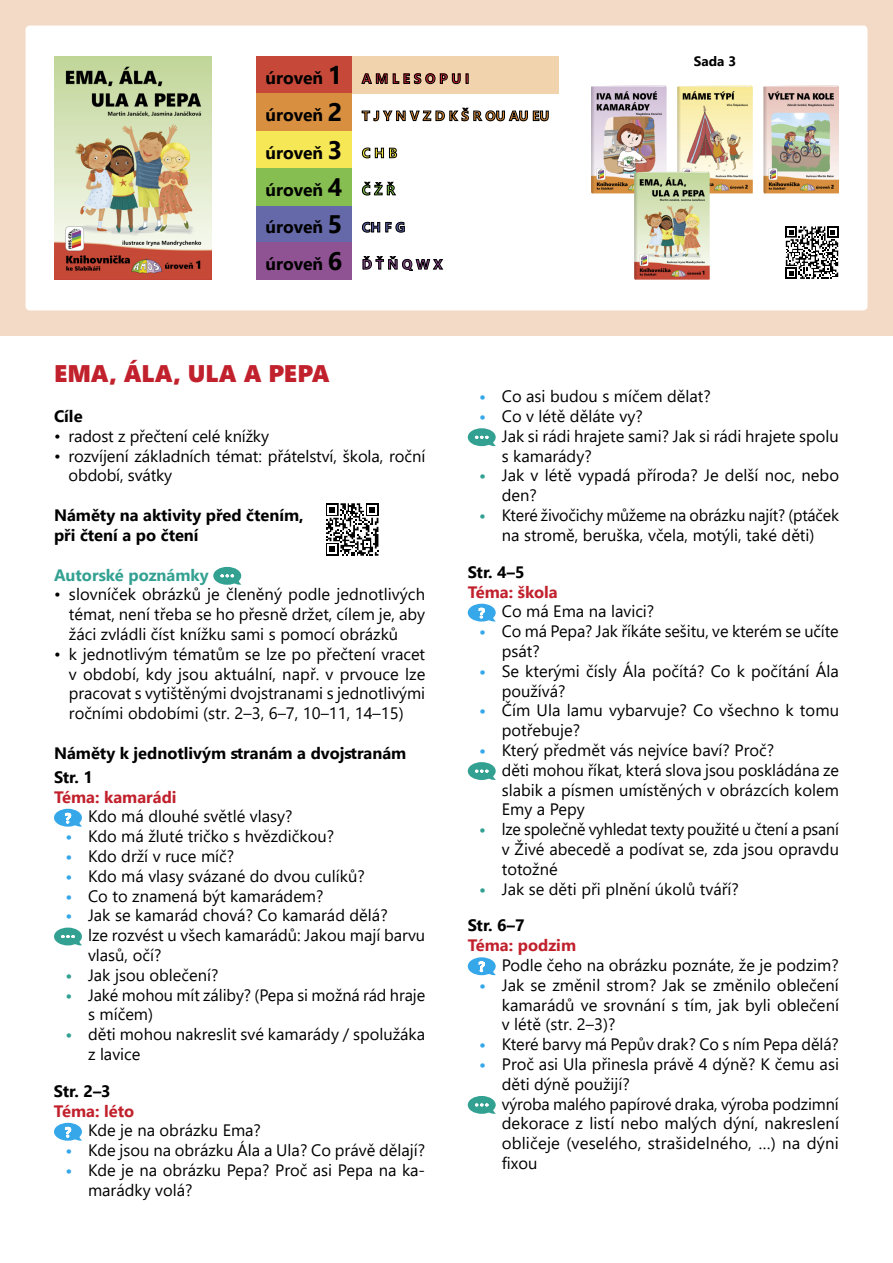
<style>
.page{position:relative;width:893px;height:1263px;background:#fff}
.page>*{position:absolute;margin:0;border:0;box-sizing:border-box;transform-origin:0 0}
.t1{font:24px "Segoe UI Black";color:#c1212c}
.t2{font:700 17.55px "Segoe UI";color:#000}
.t3{font:16.5px/19.8px "Segoe UI";color:#000}
.t4{font:700 16.5px/19.8px "Segoe UI";color:#000}
.t5{font:700 16.5px "Segoe UI";color:#c1212c}
.t6{font:700 16.5px "Segoe UI";color:#33a192}
.t7{font:700 13.65px "Segoe UI";color:#d3822f}
.t8{font:700 13.65px "Segoe UI";color:#c1212c}
.t9{font:700 13.65px "Segoe UI";color:#843c88}
.t10{font:700 13.65px "Segoe UI";color:#000}
.t11{font:700 13.65px "Segoe UI";color:#565ca1}
.t12{font:700 13.65px "Segoe UI";color:#f3e53a}
.t13{font:700 13.65px "Segoe UI";color:#77b73e}
.s1{font-size:25.35px}
.s2{font-weight:700;color:#36a7e9}
.s3{font-weight:700;color:#33a192}
</style>
<div class="page">
<div style="left:0;top:0;width:893px;height:336px;background:#f3dac7"></div>
<div style="left:26px;top:26px;width:841px;height:284px;background:#fff;border-radius:4px"></div>
<div style="left:213px;top:567px;width:28px;height:18px;background:#33a192;border-radius:50%"></div>
<svg style="left:220px;top:574px;width:21px;height:11px"></svg>
<div style="left:54px;top:809px;width:28px;height:18px;background:#36a7e9;border-radius:50%"></div>
<svg style="left:65px;top:813px;width:17px;height:14px"></svg>
<div style="left:54px;top:927px;width:28px;height:18px;background:#33a192;border-radius:50%"></div>
<svg style="left:61px;top:935px;width:21px;height:11px"></svg>
<div style="left:54px;top:1123px;width:28px;height:18px;background:#36a7e9;border-radius:50%"></div>
<svg style="left:65px;top:1127px;width:17px;height:14px"></svg>
<div style="left:468px;top:428px;width:28px;height:18px;background:#33a192;border-radius:50%"></div>
<svg style="left:475px;top:436px;width:21px;height:11px"></svg>
<div style="left:468px;top:604px;width:28px;height:17px;background:#36a7e9;border-radius:50%"></div>
<svg style="left:479px;top:608px;width:17px;height:14px"></svg>
<div style="left:468px;top:762px;width:28px;height:18px;background:#33a192;border-radius:50%"></div>
<svg style="left:475px;top:770px;width:21px;height:10px"></svg>
<div style="left:468px;top:957px;width:28px;height:18px;background:#36a7e9;border-radius:50%"></div>
<svg style="left:479px;top:961px;width:17px;height:15px"></svg>
<div style="left:468px;top:1096px;width:28px;height:18px;background:#33a192;border-radius:50%"></div>
<svg style="left:475px;top:1103px;width:21px;height:11px"></svg>
<svg style="left:326px;top:503px;width:52px;height:53px"></svg>
<img style="left:54px;top:56px;width:157px;height:224px">
<div style="left:256px;top:56px;width:96px;height:38px;background:#c64838"></div>
<div style="left:256px;top:131px;width:96px;height:37px;background:#f5e755"></div>
<div style="left:256px;top:205px;width:96px;height:37px;background:#6569a9"></div>
<div style="left:256px;top:94px;width:96px;height:37px;background:#d88f40"></div>
<div style="left:256px;top:168px;width:96px;height:37px;background:#87be51"></div>
<div style="left:256px;top:242px;width:96px;height:38px;background:#8f5293"></div>
<img style="left:763px;top:85px;width:75px;height:108px">
<div style="left:352px;top:56px;width:207px;height:38px;background:#f1d4ad"></div>
<svg style="left:362px;top:73px;width:25px;height:11px"></svg>
<svg style="left:393px;top:73px;width:67px;height:11px"></svg>
<svg style="left:466px;top:74px;width:2px;height:10px"></svg>
<svg style="left:362px;top:108px;width:187px;height:13px"></svg>
<svg style="left:362px;top:148px;width:35px;height:10px"></svg>
<svg style="left:362px;top:182px;width:34px;height:13px"></svg>
<svg style="left:362px;top:222px;width:43px;height:10px"></svg>
<svg style="left:363px;top:256px;width:80px;height:15px"></svg>
<svg style="left:786px;top:226px;width:52px;height:53px"></svg>
<img style="left:591px;top:85px;width:161px;height:195px">
<p class="t2" style="left:265px;top:61px;width:78px">úroveň <span class="s1">1</span></p>
<p class="t2" style="left:265px;top:99px;width:78px">úroveň <span class="s1">2</span></p>
<p class="t2" style="left:265px;top:136px;width:78px">úroveň <span class="s1">3</span></p>
<p class="t2" style="left:265px;top:173px;width:78px">úroveň <span class="s1">4</span></p>
<p class="t2" style="left:265px;top:210px;width:78px">úroveň <span class="s1">5</span></p>
<p class="t2" style="left:265px;top:247px;width:78px">úroveň <span class="s1">6</span></p>
<p class="t8" style="left:362px;top:66px;width:109px">A M L E S O P U I</p>
<p class="t7" style="left:362px;top:103px;width:189px">T J Y N V Z D K Š R OU AU EU</p>
<p class="t12" style="left:362px;top:140px;width:37px">C H B</p>
<p class="t13" style="left:362px;top:177px;width:35px">Č Ž Ř</p>
<p class="t11" style="left:362px;top:214px;width:45px">CH F G</p>
<p class="t9" style="left:362px;top:251px;width:82px">Ď Ť Ň Q W X</p>
<p class="t10" style="left:694px;top:48px;width:44px">Sada 3</p>
<h1 class="t1" style="left:54px;top:357px;width:277px">EMA, ÁLA, ULA A PEPA</h1>
<p class="t4" style="left:54px;top:405px;width:30px">Cíle</p>
<p class="t3" style="left:54px;top:425px;width:216px">• radost z přečtení celé knížky</p>
<p class="t3" style="left:69px;top:444px;width:358px;text-indent:-15px">• rozvíjení základních témat: přátelství, škola, roční období, svátky</p>
<p class="t4" style="left:54px;top:504px;width:251px">Náměty na aktivity před čtením, při čtení a po čtení</p>
<p class="t6" style="left:54px;top:559px;width:156px">Autorské poznámky</p>
<p class="t3" style="left:69px;top:583px;width:358px;text-align:justify;text-indent:-15px">• slovníček obrázků je členěný podle jednotlivých témat, není třeba se ho přesně držet, cílem je, aby žáci zvládli číst knížku sami s pomocí obrázků</p>
<p class="t3" style="left:69px;top:642px;width:358px;text-align:justify;text-indent:-15px">• k jednotlivým tématům se lze po přečtení vracet v období, kdy jsou aktuální, např. v prvouce lze pracovat s vytištěnými dvojstranami s jednotlivými ročními obdobími (str. 2–3, 6–7, 10–11, 14–15)</p>
<p class="t4" style="left:54px;top:739px;width:354px;line-height:24px">Náměty k jednotlivým stranám a dvojstranám<br>Str. 1</p>
<p class="t5" style="left:54px;top:781px;width:124px">Téma: kamarádi</p>
<p class="t3" style="left:88px;top:805px;width:206px">Kdo má dlouhé světlé vlasy?</p>
<p class="t3" style="left:65px;top:825px;width:270px"><span class="s2">•</span> Kdo má žluté tričko s hvězdičkou?</p>
<p class="t3" style="left:65px;top:845px;width:170px"><span class="s2">•</span> Kdo drží v ruce míč?</p>
<p class="t3" style="left:65px;top:864px;width:301px"><span class="s2">•</span> Kdo má vlasy svázané do dvou culíků?</p>
<p class="t3" style="left:65px;top:884px;width:260px"><span class="s2">•</span> Co to znamená být kamarádem?</p>
<p class="t3" style="left:88px;top:904px;width:339px;text-indent:-23px"><span class="s2">•</span> Jak se kamarád chová? Co kamarád dělá?<br>lze rozvést u všech kamarádů: Jakou mají barvu vlasů, očí?</p>
<p class="t3" style="left:65px;top:963px;width:155px"><span class="s3">•</span> Jak jsou oblečení?</p>
<p class="t3" style="left:88px;top:983px;width:339px;text-indent:-23px"><span class="s3">•</span> Jaké mohou mít záliby? (Pepa si možná rád hraje s míčem)</p>
<p class="t3" style="left:88px;top:1023px;width:339px;text-indent:-23px"><span class="s3">•</span> děti mohou nakreslit své kamarády / spolužáka z lavice</p>
<p class="t4" style="left:54px;top:1080px;width:58px">Str. 2–3</p>
<p class="t5" style="left:54px;top:1095px;width:82px">Téma: léto</p>
<p class="t3" style="left:88px;top:1119px;width:174px">Kde je na obrázku Ema?</p>
<p class="t3" style="left:65px;top:1139px;width:361px"><span class="s2">•</span> Kde jsou na obrázku Ála a Ula? Co právě dělají?</p>
<p class="t3" style="left:88px;top:1159px;width:339px;text-indent:-23px"><span class="s2">•</span> Kde je na obrázku Pepa? Proč asi Pepa na ka&shy;marádky volá?</p>
<p class="t3" style="left:479px;top:385px;width:233px"><span class="s2">•</span> Co asi budou s míčem dělat?</p>
<p class="t3" style="left:502px;top:405px;width:339px;text-indent:-23px"><span class="s2">•</span> Co v létě děláte vy?<br>Jak si rádi hrajete sami? Jak si rádi hrajete spolu s kamarády?</p>
<p class="t3" style="left:502px;top:464px;width:339px;text-indent:-23px"><span class="s3">•</span> Jak v létě vypadá příroda? Je delší noc, nebo den?</p>
<p class="t3" style="left:479px;top:504px;width:361px;text-align:center"><span class="s3">•</span> Které živočichy můžeme na obrázku najít? (ptáček na stromě, beruška, včela, motýli, také děti)</p>
<p class="t4" style="left:468px;top:561px;width:58px">Str. 4–5</p>
<p class="t5" style="left:468px;top:576px;width:92px">Téma: škola</p>
<p class="t3" style="left:502px;top:600px;width:154px">Co má Ema na lavici?</p>
<p class="t3" style="left:502px;top:620px;width:339px;text-indent:-23px"><span class="s2">•</span> Co má Pepa? Jak říkáte sešitu, ve kterém se učíte psát?</p>
<p class="t3" style="left:502px;top:659px;width:339px;text-indent:-23px"><span class="s2">•</span> Se kterými čísly Ála počítá? Co k počítání Ála používá?</p>
<p class="t3" style="left:502px;top:699px;width:339px;text-indent:-23px"><span class="s2">•</span> Čím Ula lamu vybarvuje? Co všechno k tomu potřebuje?</p>
<p class="t3" style="left:502px;top:739px;width:339px;text-indent:-23px"><span class="s2">•</span> Který předmět vás nejvíce baví? Proč?<br>děti mohou říkat, která slova jsou poskládána ze slabik a písmen umístěných v obrázcích kolem Emy a Pepy</p>
<p class="t3" style="left:502px;top:818px;width:339px;text-align:justify;text-indent:-23px"><span class="s3">•</span> lze společně vyhledat texty použité u čtení a psaní v Živé abecedě a podívat se, zda jsou opravdu totožné</p>
<p class="t3" style="left:479px;top:877px;width:261px"><span class="s3">•</span> Jak se děti při plnění úkolů tváří?</p>
<p class="t4" style="left:468px;top:914px;width:58px">Str. 6–7</p>
<p class="t5" style="left:468px;top:930px;width:110px">Téma: podzim</p>
<p class="t3" style="left:502px;top:954px;width:338px">Podle čeho na obrázku poznáte, že je podzim?</p>
<p class="t3" style="left:502px;top:973px;width:339px;text-align:justify;text-indent:-23px"><span class="s2">•</span> Jak se změnil strom? Jak se změnilo oblečení kamarádů ve srovnání s tím, jak byli oblečení v létě (str. 2–3)?</p>
<p class="t3" style="left:479px;top:1033px;width:361px"><span class="s2">•</span> Které barvy má Pepův drak? Co s ním Pepa dělá?</p>
<p class="t3" style="left:502px;top:1053px;width:339px;text-indent:-23px"><span class="s2">•</span> Proč asi Ula přinesla právě 4 dýně? K čemu asi děti dýně použijí?<br>výroba malého papírové draka, výroba podzimní dekorace z listí nebo malých dýní, nakreslení obličeje (veselého, strašidelného, …) na dýni fixou</p>
</div>
